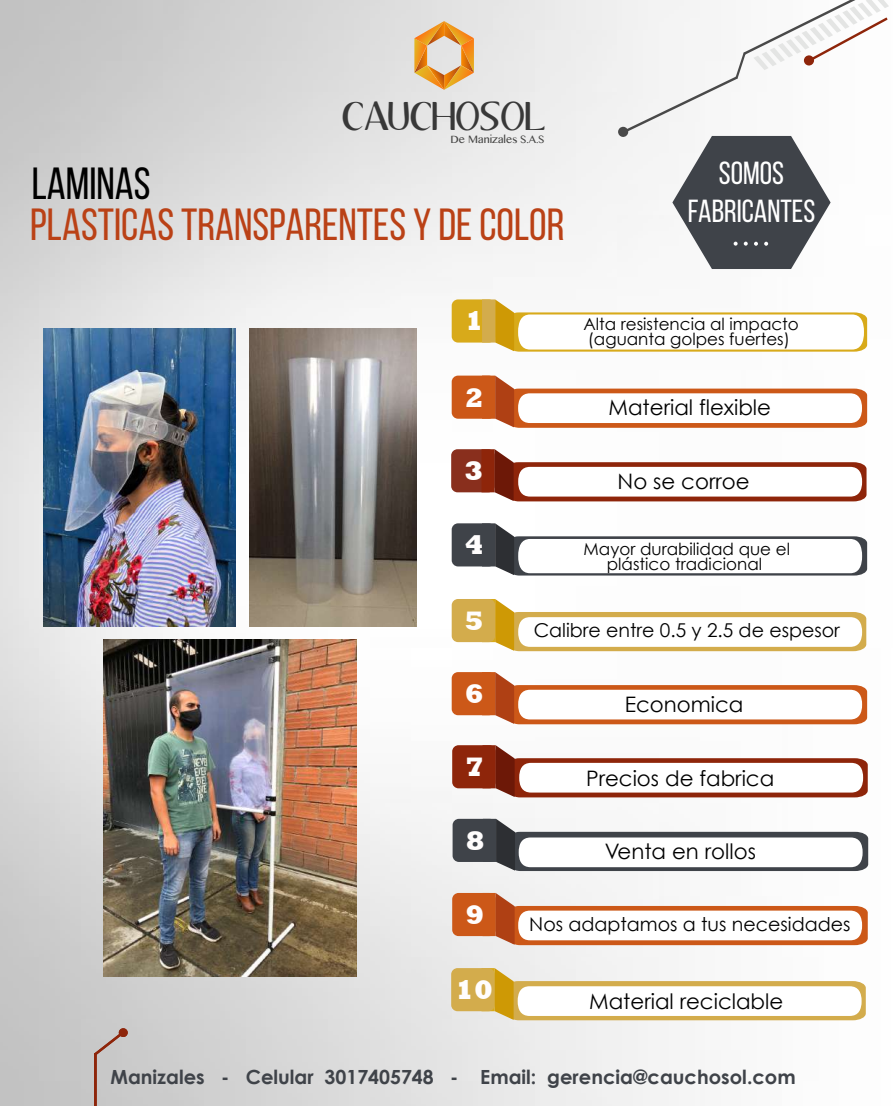
<style>
.page{position:relative;width:893px;height:1106px;background:#fff}
.page>*{position:absolute;margin:0;border:0;box-sizing:border-box;transform-origin:0 0}
.t1{font:45px "Bebas Neue";color:#ba4116}
.t2{font:45px "Bebas Neue";color:#000}
.t3{font:35.25px "Aubrey";color:#383838}
.t4{font:31.95px/38.4px "Bebas Neue";color:#fff;text-align:center}
.t5{font:800 27.45px "Rockwell";color:#fffdfd}
.t6{font:21.3px "Century Gothic";color:#000}
.t7{font:700 19.5px "Century Gothic";color:#3f4349}
.t8{font:19.05px "Century Gothic";color:#000}
.t9{font:16.8px/15.1px "Century Gothic";color:#000}
.t10{font:10.65px "Gurmukhi MN";color:#444443}
</style>
<div class="page">
<img style="left:0;top:0;width:869px;height:1106px">
<div style="left:618px;top:127px;width:10px;height:10px;background:#494949;border-radius:50%"></div>
<svg style="left:94px;top:1032px;width:29px;height:74px;background:#c1b6b3"></svg>
<div style="left:119px;top:1028px;width:9px;height:9px;background:#8e250a;border-radius:50%"></div>
<svg style="left:414px;top:21px;width:60px;height:69px;background:#e5b77e"></svg>
<div style="left:452px;top:299px;width:43px;height:43px;background:#d8aa1a;border-radius:6px"></div>
<div style="left:482px;top:299px;width:13px;height:43px;background:#d3ac4c"></div>
<div style="left:482px;top:375px;width:13px;height:44px;background:#cc5818"></div>
<div style="left:452px;top:375px;width:43px;height:44px;background:#cc5818;border-radius:6px"></div>
<div style="left:451px;top:449px;width:44px;height:43px;background:#892f1d;border-radius:6px"></div>
<div style="left:481px;top:449px;width:14px;height:43px;background:#8e250a"></div>
<div style="left:482px;top:523px;width:13px;height:43px;background:#3f4349"></div>
<div style="left:452px;top:523px;width:43px;height:43px;background:#3f4349;border-radius:6px"></div>
<div style="left:482px;top:599px;width:13px;height:43px;background:#d8aa1a"></div>
<div style="left:452px;top:599px;width:43px;height:43px;background:#d3ac4c;border-radius:6px"></div>
<div style="left:482px;top:672px;width:13px;height:43px;background:#cc5818"></div>
<div style="left:452px;top:672px;width:43px;height:43px;background:#cc5818;border-radius:6px"></div>
<div style="left:482px;top:745px;width:14px;height:43px;background:#8e250a"></div>
<div style="left:452px;top:745px;width:44px;height:43px;background:#8e250a;border-radius:6px"></div>
<div style="left:483px;top:818px;width:13px;height:44px;background:#3f4349"></div>
<div style="left:453px;top:818px;width:43px;height:44px;background:#3f4349;border-radius:6px"></div>
<div style="left:482px;top:893px;width:14px;height:43px;background:#cc5818"></div>
<div style="left:452px;top:893px;width:44px;height:43px;background:#cc5818;border-radius:6px"></div>
<svg style="left:623px;top:0;width:266px;height:269px"></svg>
<svg style="left:495px;top:299px;width:372px;height:52px"></svg>
<svg style="left:495px;top:375px;width:372px;height:53px"></svg>
<svg style="left:495px;top:449px;width:371px;height:52px"></svg>
<svg style="left:495px;top:523px;width:372px;height:52px"></svg>
<svg style="left:495px;top:599px;width:371px;height:52px"></svg>
<svg style="left:495px;top:672px;width:372px;height:52px"></svg>
<svg style="left:496px;top:745px;width:372px;height:52px"></svg>
<svg style="left:496px;top:818px;width:372px;height:53px"></svg>
<svg style="left:496px;top:893px;width:372px;height:52px"></svg>
<div style="left:481px;top:968px;width:14px;height:43px;background:#d8aa1a"></div>
<div style="left:451px;top:968px;width:44px;height:43px;background:#d3ac4c;border-radius:6px"></div>
<svg style="left:495px;top:968px;width:371px;height:52px"></svg>
<img style="left:43px;top:329px;width:193px;height:298px">
<img style="left:104px;top:639px;width:252px;height:337px">
<img style="left:250px;top:329px;width:166px;height:297px">
<h1 class="t2" style="left:32px;top:159px;width:120px">LAMINAS</h1>
<h2 class="t3" style="left:343px;top:98px;width:205px">CAUCHOSOL</h2>
<p class="t10" style="left:450px;top:132px;width:96px">De Manizales S.A.S</p>
<h1 class="t1" style="left:30px;top:200px;width:536px">PLASTICAS TRANSPARENTES Y DE COLOR</h1>
<h3 class="t4" style="left:688px;top:153px;width:129px">SOMOS<br>FABRICANTES</h3>
<h3 class="t5" style="left:465px;top:305px;width:20px">1</h3>
<h3 class="t5" style="left:465px;top:381px;width:20px">2</h3>
<h3 class="t5" style="left:464px;top:455px;width:20px">3</h3>
<h3 class="t5" style="left:465px;top:529px;width:20px">4</h3>
<p class="t9" style="left:583px;top:316px;width:217px">Alta resistencia al impacto (aguanta golpes fuertes)</p>
<p class="t6" style="left:608px;top:394px;width:164px">Material flexible</p>
<p class="t6" style="left:618px;top:468px;width:133px">No se corroe</p>
<p class="t9" style="left:584px;top:541px;width:208px;text-align:center">Mayor durabilidad que el plástico tradicional</p>
<h3 class="t5" style="left:465px;top:605px;width:20px">5</h3>
<h3 class="t5" style="left:465px;top:678px;width:20px">6</h3>
<h3 class="t5" style="left:465px;top:751px;width:20px">7</h3>
<h3 class="t5" style="left:466px;top:824px;width:20px">8</h3>
<h3 class="t5" style="left:465px;top:898px;width:20px">9</h3>
<h3 class="t5" style="left:455px;top:974px;width:39px">10</h3>
<p class="t8" style="left:534px;top:619px;width:308px">Calibre entre 0.5 y 2.5 de espesor</p>
<p class="t6" style="left:625px;top:691px;width:120px">Economica</p>
<p class="t6" style="left:586px;top:765px;width:190px">Precios de fabrica</p>
<p class="t6" style="left:605px;top:838px;width:153px">Venta en rollos</p>
<p class="t8" style="left:529px;top:912px;width:323px">Nos adaptamos a tus necesidades</p>
<p class="t6" style="left:589px;top:988px;width:196px">Material reciclable</p>
<p class="t7" style="left:110px;top:1064px;width:687px">Manizales - Celular 3017405748 - Email: gerencia@cauchosol.com</p>
</div>
